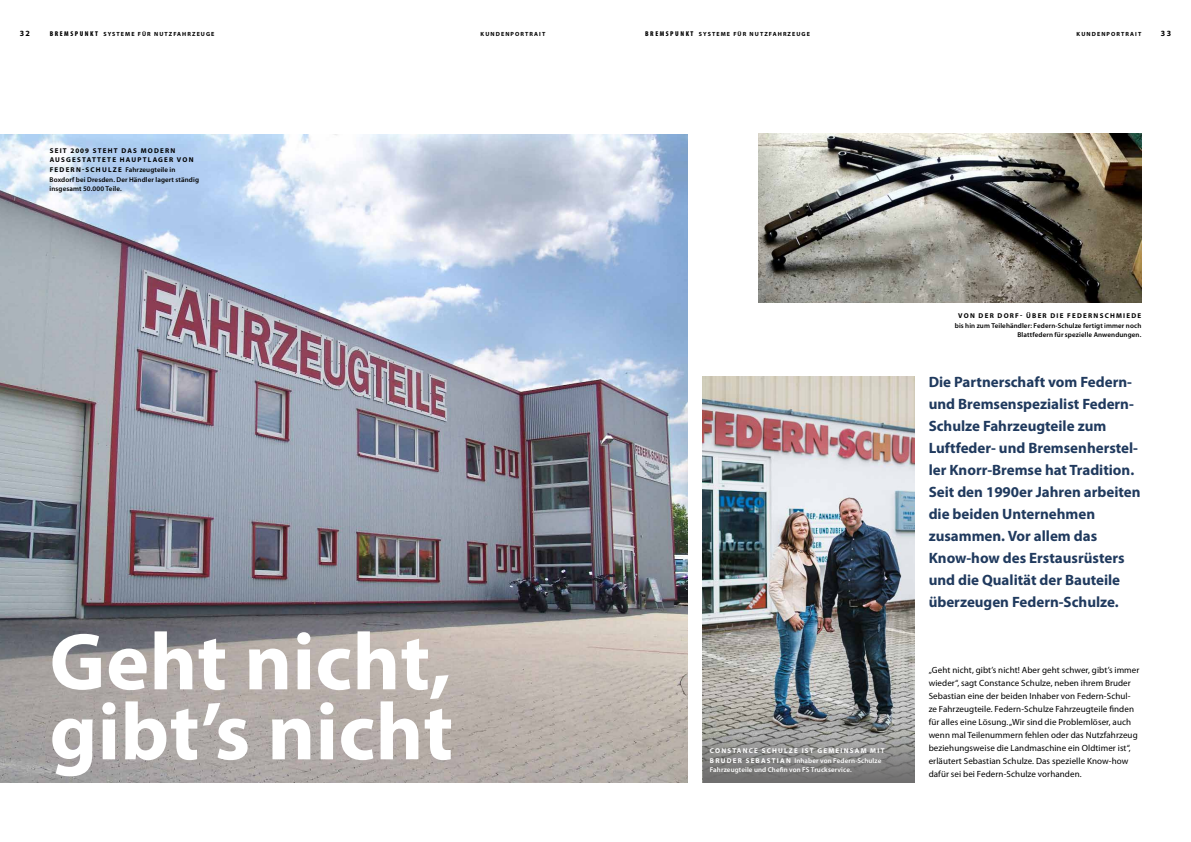
<style>
.page{position:relative;width:1191px;height:842px;background:#fff}
.page>*{position:absolute;margin:0;border:0;box-sizing:border-box;transform-origin:0 0}
.t1{font:700 81.5px/70px "Myriad Pro";letter-spacing:.005em;color:#fff}
.t2{font:700 15px/22px "Myriad Pro";color:#203a5e}
.t3{font:9px/13px "Myriad Pro";letter-spacing:.01em;color:#000}
.t4{font:700 8px "Myriad Pro";color:#000}
.t5{font:600 7px/9.6px "Myriad Pro";letter-spacing:.015em;color:#000;text-align:right}
.t6{font:600 7px/9.6px "Myriad Pro";letter-spacing:.015em;color:#fff}
.t7{font:700 7px "Myriad Pro";letter-spacing:.175em;color:#000}
.t8{font:700 6px "Myriad Pro";letter-spacing:.18em;color:#000}
.s1{font-weight:900;font-stretch:condensed;font-size:7px}
.s2{font-weight:700}
</style>
<div class="page">
<img style="left:702px;top:377px;width:212px;height:353px">
<svg style="left:702px;top:730px;width:212px;height:52px;background:#878685"></svg>
<img style="left:0;top:135px;width:687px;height:647px">
<img style="left:758px;top:133px;width:383px;height:170px">
<p class="t4" style="left:20px;top:29px;width:12px">32</p>
<p class="t8" style="left:50px;top:31px;width:166px"><span class="s1">BREMSPUNKT</span> SYSTEME FÜR NUTZFAHRZEUGE</p>
<p class="t8" style="left:480px;top:31px;width:66px">KUNDENPORTRAIT</p>
<p class="t8" style="left:645px;top:31px;width:166px"><span class="s1">BREMSPUNKT</span> SYSTEME FÜR NUTZFAHRZEUGE</p>
<p class="t8" style="left:1076px;top:31px;width:66px">KUNDENPORTRAIT</p>
<p class="t4" style="left:1161px;top:29px;width:12px">33</p>
<p class="t5" style="left:50px;top:146px;width:151px;text-align:left"><span class="s2">SEIT 2009 STEHT DAS MODERN<br>AUSGESTATTETE HAUPTLAGER VON<br>FEDERN-SCHULZE</span> Fahrzeugteile in<br>Boxdorf bei Dresden. Der Händler lagert ständig insgesamt 50.000 Teile.</p>
<h1 class="t1" style="left:50px;top:628px;width:405px">Geht nicht, gibt’s nicht</h1>
<p class="t6" style="left:710px;top:746px;width:176px"><span class="s2">CONSTANCE SCHULZE IST GEMEINSAM MIT<br>B RU D E R S E BA S T I A N</span> Inhaber von Federn-Schulze<br>Fahrzeugteile und Chefin von FS Truckservice.</p>
<p class="t7" style="left:958px;top:312px;width:185px">VON DER DORF- ÜBER DIE FEDERNSCHMIEDE</p>
<p class="t5" style="left:955px;top:321px;width:188px">bis hin zum Teilehändler: Federn-Schulze fertigt immer noch<br>Blattfedern für spezielle Anwendungen.</p>
<p class="t2" style="left:928px;top:371px;width:213px">Die Partnerschaft vom Federn&shy;und Bremsenspezialist Federn-<br>Schulze Fahrzeugteile zum<br>Luftfeder- und Bremsenherstel&shy;ler Knorr-Bremse hat Tradition.<br>Seit den 1990er Jahren arbeiten die beiden Unternehmen zusammen. Vor allem das<br>Know-how des Erstausrüsters und die Qualität der Bauteile überzeugen Federn-Schulze.</p>
<p class="t3" style="left:928px;top:664px;width:212px">„Geht nicht, gibt’s nicht! Aber geht schwer, gibt’s immer wieder“, sagt Constance Schulze, neben ihrem Bruder Sebastian eine der beiden Inhaber von Federn-Schul&shy;ze Fahrzeugteile. Federn-Schulze Fahrzeugteile finden für alles eine Lösung. „Wir sind die Problemlöser, auch wenn mal Teilenummern fehlen oder das Nutzfahrzeug beziehungsweise die Landmaschine ein Oldtimer ist“, erläutert Sebastian Schulze. Das spezielle Know-how dafür sei bei Federn-Schulze vorhanden.</p>
</div>
